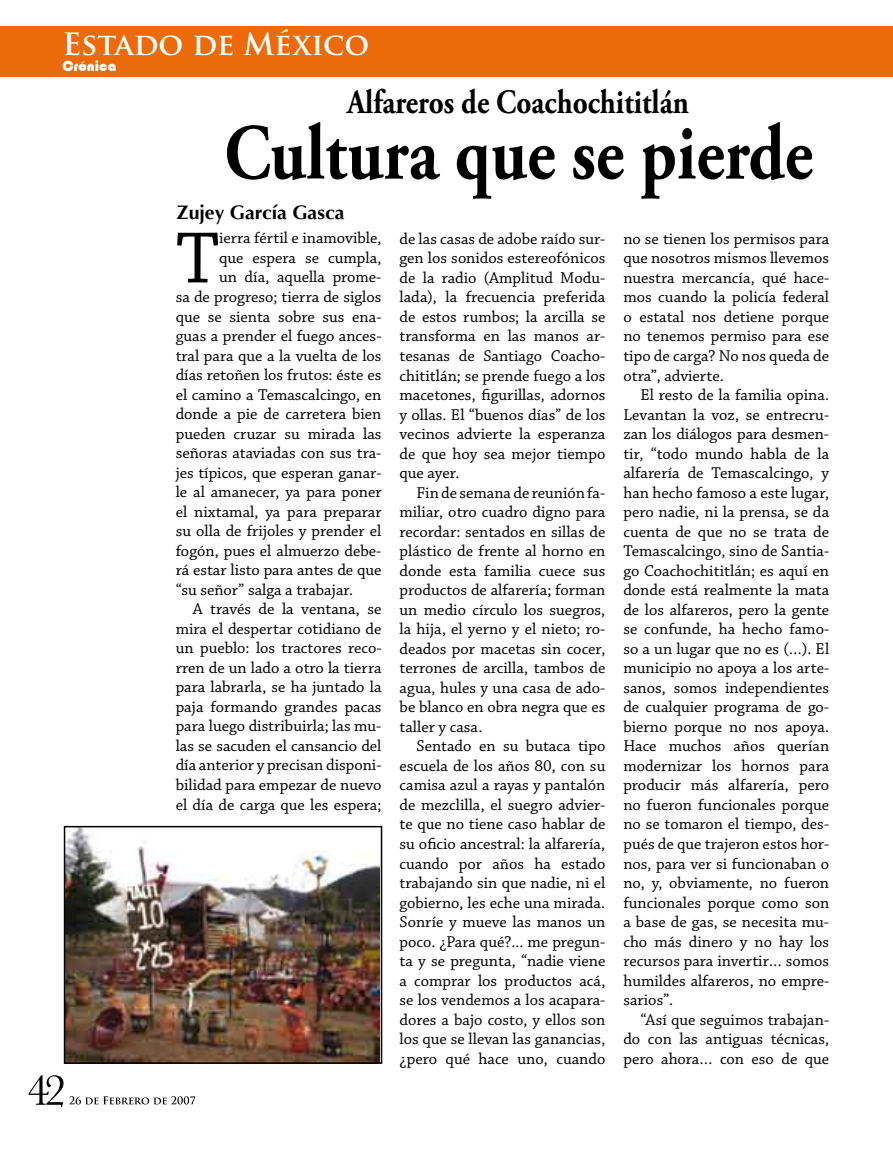
<style>
.page{position:relative;width:893px;height:1149px;background:#fff}
.page>*{position:absolute;margin:0;border:0;box-sizing:border-box;transform-origin:0 0}
.t1{font:700 78.75px "Adobe Garamond Pro";color:#000;scale:.86 1}
.t2{font:76.5px "Chaparral Pro";color:#000}
.t3{font:700 34.2px "Adobe Garamond Pro";color:#000;scale:.86 1}
.t4{font:700 30px "Trajan Pro";color:#fff}
.t5{font:700 19.5px "Optima";color:#000}
.t6{font:16.5px/19.5px "Chaparral Pro";color:#000;text-align:justify}
.t7{font:15px "Bauhaus 93";color:#fff}
</style>
<div class="page">
<svg style="left:29px;top:1075px;width:167px;height:31px"></svg>
<div style="left:0;top:26px;width:893px;height:51px;background:#eb6a0a"></div>
<img style="left:67px;top:828px;width:312px;height:232px">
<div style="left:64px;top:825px;width:318px;height:238px;border:2px solid #000"></div>
<h3 class="t4" style="left:62px;top:25px;width:308px">Estado de México</h3>
<p class="t7" style="left:62px;top:58px;width:56px">Crónica</p>
<h3 class="t3" style="left:347px;top:83px;width:399px">Alfareros de Coachochititlán</h3>
<h1 class="t1" style="left:224px;top:107px;width:686px">Cultura que se pierde</h1>
<p class="t5" style="left:177px;top:201px;width:169px">Zujey García Gasca</p>
<h2 class="t2" style="left:176px;top:216px;width:45px">T</h2>
<p class="t6" style="left:219px;top:229px;width:164px">ierra fértil e inamovible,</p>
<p class="t6" style="left:219px;top:248px;width:164px">que espera se cumpla,</p>
<p class="t6" style="left:219px;top:268px;width:164px">un día, aquella prome-</p>
<p class="t6" style="left:176px;top:287px;width:207px">sa de progreso; tierra de siglos</p>
<p class="t6" style="left:176px;top:307px;width:207px">que se sienta sobre sus ena-</p>
<p class="t6" style="left:176px;top:326px;width:207px">guas a prender el fuego ances-</p>
<p class="t6" style="left:176px;top:346px;width:207px">tral para que a la vuelta de los</p>
<p class="t6" style="left:176px;top:365px;width:207px">días retoñen los frutos: éste es</p>
<p class="t6" style="left:176px;top:385px;width:207px">el camino a Temascalcingo, en</p>
<p class="t6" style="left:176px;top:404px;width:207px">donde a pie de carretera bien</p>
<p class="t6" style="left:176px;top:424px;width:207px">pueden cruzar su mirada las</p>
<p class="t6" style="left:176px;top:443px;width:207px">señoras ataviadas con sus tra-</p>
<p class="t6" style="left:176px;top:463px;width:207px">jes típicos, que esperan ganar-</p>
<p class="t6" style="left:176px;top:482px;width:207px">le al amanecer, ya para poner</p>
<p class="t6" style="left:176px;top:502px;width:207px">el nixtamal, ya para preparar</p>
<p class="t6" style="left:176px;top:521px;width:207px">su olla de frijoles y prender el</p>
<p class="t6" style="left:176px;top:541px;width:207px">fogón, pues el almuerzo debe-</p>
<p class="t6" style="left:176px;top:560px;width:207px">rá estar listo para antes de que</p>
<p class="t6" style="left:176px;top:580px;width:179px">“su señor” salga a trabajar.</p>
<p class="t6" style="left:193px;top:599px;width:190px">A través de la ventana, se</p>
<p class="t6" style="left:176px;top:619px;width:207px">mira el despertar cotidiano de</p>
<p class="t6" style="left:176px;top:638px;width:207px">un pueblo: los tractores reco-</p>
<p class="t6" style="left:176px;top:658px;width:207px">rren de un lado a otro la tierra</p>
<p class="t6" style="left:176px;top:677px;width:207px">para labrarla, se ha juntado la</p>
<p class="t6" style="left:176px;top:697px;width:207px">paja formando grandes pacas</p>
<p class="t6" style="left:176px;top:716px;width:207px">para luego distribuirla; las mu-</p>
<p class="t6" style="left:176px;top:736px;width:207px">las se sacuden el cansancio del</p>
<p class="t6" style="left:176px;top:756px;width:207px">día anterior y precisan disponi-</p>
<p class="t6" style="left:176px;top:775px;width:207px">bilidad para empezar de nuevo</p>
<p class="t6" style="left:176px;top:795px;width:207px">el día de carga que les espera;</p>
<p class="t6" style="left:400px;top:229px;width:207px">de las casas de adobe raído sur&shy;gen los sonidos estereofónicos de la radio (Amplitud Modu&shy;lada), la frecuencia preferida de estos rumbos; la arcilla se transforma en las manos ar&shy;tesanas de Santiago Coacho&shy;chititlán; se prende fuego a los macetones, figurillas, adornos y ollas. El “buenos días” de los vecinos advierte la esperanza de que hoy sea mejor tiempo que ayer.</p>
<p class="t6" style="left:400px;top:483px;width:207px;text-indent:17px">Fin de semana de reunión fa&shy;miliar, otro cuadro digno para recordar: sentados en sillas de plástico de frente al horno en donde esta familia cuece sus productos de alfarería; forman un medio círculo los suegros, la hija, el yerno y el nieto; ro&shy;deados por macetas sin cocer, terrones de arcilla, tambos de agua, hules y una casa de ado&shy;be blanco en obra negra que es taller y casa.</p>
<p class="t6" style="left:400px;top:736px;width:207px;text-indent:17px">Sentado en su butaca tipo escuela de los años 80, con su camisa azul a rayas y pantalón de mezclilla, el suegro advier&shy;te que no tiene caso hablar de su oficio ancestral: la alfarería, cuando por años ha estado trabajando sin que nadie, ni el gobierno, les eche una mirada.<br>Sonríe y mueve las manos un poco. ¿Para qué?... me pregun&shy;ta y se pregunta, “nadie viene a comprar los productos acá, se los vendemos a los acapara&shy;dores a bajo costo, y ellos son los que se llevan las ganancias, ¿pero qué hace uno, cuando</p>
<p class="t6" style="left:623px;top:229px;width:207px">no se tienen los permisos para que nosotros mismos llevemos nuestra mercancía, qué hace&shy;mos cuando la policía federal o estatal nos detiene porque no tenemos permiso para ese tipo de carga? No nos queda de otra”, advierte.</p>
<p class="t6" style="left:623px;top:385px;width:207px;text-indent:17px">El resto de la familia opina.<br>Levantan la voz, se entrecru&shy;zan los diálogos para desmen&shy;tir, “todo mundo habla de la alfarería de Temascalcingo, y han hecho famoso a este lugar, pero nadie, ni la prensa, se da cuenta de que no se trata de Temascalcingo, sino de Santia&shy;go Coachochititlán; es aquí en donde está realmente la mata de los alfareros, pero la gente se confunde, ha hecho famo&shy;so a un lugar que no es (…). El municipio no apoya a los arte&shy;sanos, somos independientes de cualquier programa de go&shy;bierno porque no nos apoya.<br>Hace muchos años querían modernizar los hornos para producir más alfarería, pero no fueron funcionales porque no se tomaron el tiempo, des&shy;pués de que trajeron estos hor&shy;nos, para ver si funcionaban o no, y, obviamente, no fueron funcionales porque como son a base de gas, se necesita mu&shy;cho más dinero y no hay los recursos para invertir… somos humildes alfareros, no empre&shy;sarios”.</p>
<p class="t6" style="left:623px;top:1010px;width:207px;text-indent:17px">“Así que seguimos trabajan&shy;do con las antiguas técnicas, pero ahora… con eso de que</p>
</div>
